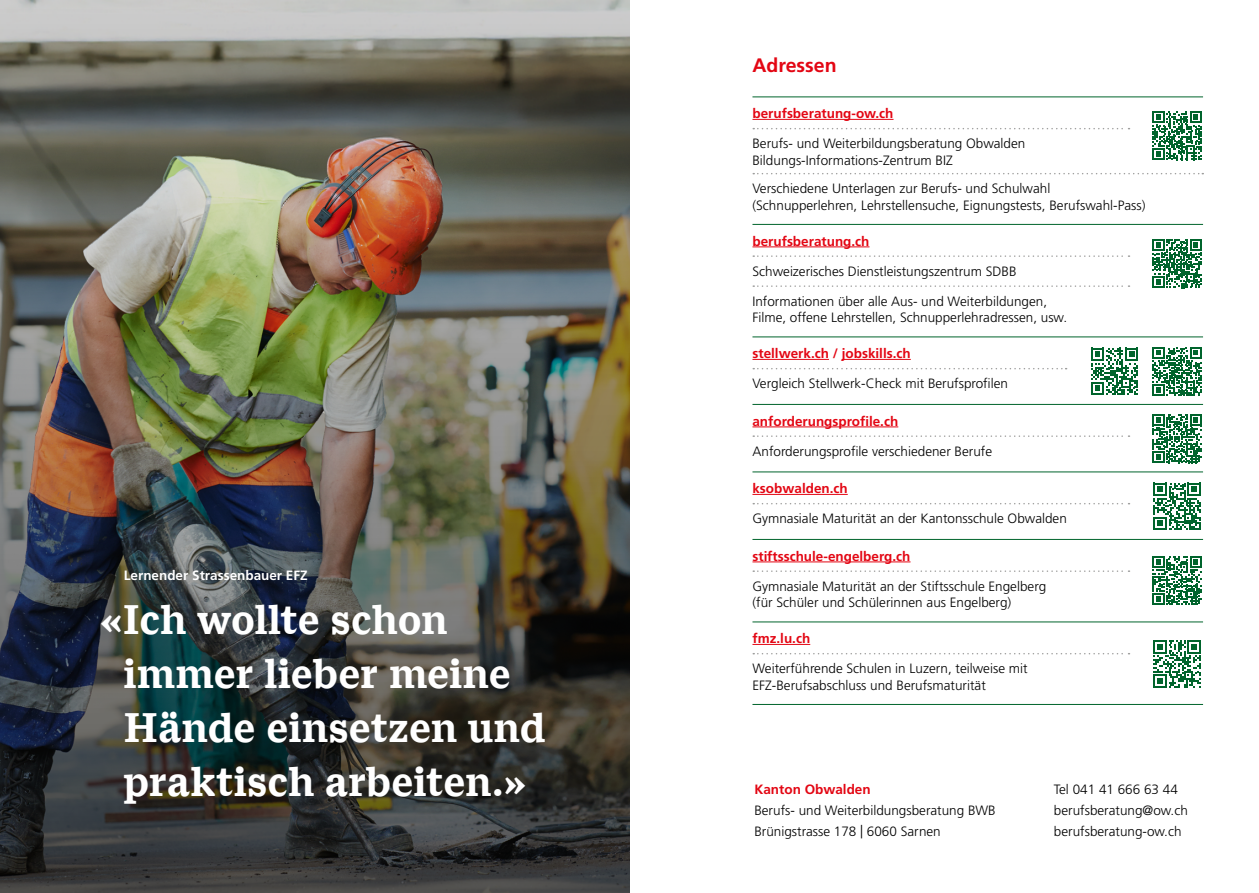
<style>
.page{position:relative;width:1259px;height:893px;background:#fff}
.page>*{position:absolute;margin:0;border:0;box-sizing:border-box;transform-origin:0 0}
.t1{font:700 45px/54px "Macklin Text";letter-spacing:.005em;color:#fff}
.t2{font:700 19.5px "Frutiger LT Pro";color:#e30613}
.t3{font:300 13.5px/16.5px "Frutiger LT Pro";color:#000}
.t4{font:700 13.5px "Frutiger LT Pro";color:#e30613}
.t5{font:700 13.5px "Frutiger LT Pro";color:#fff}
</style>
<div class="page">
<hr style="left:752px;top:97px;width:451px;height:1px;background:#00642c">
<hr style="left:752px;top:119px;width:141px;height:1px;background:#e30613">
<svg style="left:753px;top:128px;width:376px;height:1px"></svg>
<svg style="left:753px;top:173px;width:450px;height:1px"></svg>
<hr style="left:752px;top:224px;width:451px;height:1px;background:#00642c">
<hr style="left:752px;top:247px;width:117px;height:1px;background:#e30613">
<svg style="left:753px;top:255px;width:376px;height:2px"></svg>
<svg style="left:753px;top:285px;width:376px;height:2px"></svg>
<hr style="left:752px;top:337px;width:451px;height:1px;background:#00642c">
<hr style="left:752px;top:359px;width:77px;height:1px;background:#e30613">
<hr style="left:842px;top:359px;width:69px;height:1px;background:#e30613">
<svg style="left:753px;top:368px;width:313px;height:1px"></svg>
<hr style="left:752px;top:404px;width:451px;height:1px;background:#00642c">
<hr style="left:752px;top:427px;width:146px;height:1px;background:#e30613">
<svg style="left:753px;top:435px;width:376px;height:2px"></svg>
<hr style="left:752px;top:472px;width:451px;height:1px;background:#00642c">
<hr style="left:752px;top:494px;width:95px;height:1px;background:#e30613">
<svg style="left:753px;top:503px;width:376px;height:1px"></svg>
<hr style="left:752px;top:539px;width:451px;height:1px;background:#00642c">
<hr style="left:752px;top:562px;width:158px;height:1px;background:#e30613">
<svg style="left:753px;top:570px;width:376px;height:2px"></svg>
<hr style="left:752px;top:622px;width:451px;height:1px;background:#00642c">
<hr style="left:752px;top:644px;width:58px;height:1px;background:#e30613">
<svg style="left:753px;top:653px;width:376px;height:1px"></svg>
<hr style="left:752px;top:704px;width:451px;height:1px;background:#00642c">
<img style="left:0;top:0;width:629px;height:893px">
<svg style="left:1152px;top:111px;width:49px;height:49px"></svg>
<svg style="left:1152px;top:556px;width:49px;height:49px"></svg>
<svg style="left:1153px;top:640px;width:47px;height:48px"></svg>
<svg style="left:1152px;top:239px;width:49px;height:49px"></svg>
<svg style="left:1152px;top:347px;width:49px;height:49px"></svg>
<svg style="left:1152px;top:414px;width:49px;height:49px"></svg>
<svg style="left:1153px;top:483px;width:47px;height:47px"></svg>
<svg style="left:1091px;top:348px;width:47px;height:47px"></svg>
<p class="t5" style="left:124px;top:567px;width:185px">Lernender Strassenbauer EFZ</p>
<h1 class="t1" style="left:124px;top:592px;width:423px;text-indent:-24px">«Ich wollte schon immer lieber meine<br>Hände einsetzen und praktisch arbeiten.»</h1>
<h2 class="t2" style="left:752px;top:53px;width:86px">Adressen</h2>
<p class="t4" style="left:752px;top:105px;width:143px">berufsberatung-ow.ch</p>
<p class="t3" style="left:752px;top:135px;width:274px">Berufs- und Weiterbildungsberatung Obwalden<br>Bildungs-Informations-Zentrum BIZ</p>
<p class="t3" style="left:752px;top:180px;width:394px">Verschiedene Unterlagen zur Berufs- und Schulwahl (Schnupperlehren, Lehrstellensuche, Eignungstests, Berufswahl-Pass)</p>
<p class="t4" style="left:752px;top:233px;width:119px">berufsberatung.ch</p>
<p class="t3" style="left:752px;top:263px;width:266px">Schweizerisches Dienstleistungszentrum SDBB</p>
<p class="t3" style="left:752px;top:293px;width:316px">Informationen über alle Aus- und Weiterbildungen,<br>Filme, offene Lehrstellen, Schnupperlehradressen, usw.</p>
<p class="t4" style="left:752px;top:345px;width:160px">stellwerk.ch / jobskills.ch</p>
<p class="t3" style="left:752px;top:375px;width:257px">Vergleich Stellwerk-Check mit Berufsprofilen</p>
<p class="t4" style="left:752px;top:413px;width:147px">anforderungsprofile.ch</p>
<p class="t3" style="left:752px;top:443px;width:241px">Anforderungsprofile verschiedener Berufe</p>
<p class="t4" style="left:752px;top:480px;width:97px">ksobwalden.ch</p>
<p class="t3" style="left:752px;top:510px;width:316px">Gymnasiale Maturität an der Kantonsschule Obwalden</p>
<p class="t4" style="left:752px;top:548px;width:160px">stiftsschule-engelberg.ch</p>
<p class="t3" style="left:752px;top:578px;width:295px">Gymnasiale Maturität an der Stiftsschule Engelberg (für Schüler und Schülerinnen aus Engelberg)</p>
<p class="t4" style="left:752px;top:630px;width:59px">fmz.lu.ch</p>
<p class="t3" style="left:752px;top:660px;width:277px">Weiterführende Schulen in Luzern, teilweise mit<br>EFZ-Berufsabschluss und Berufsmaturität</p>
<p class="t4" style="left:754px;top:781px;width:118px">Kanton Obwalden</p>
<p class="t3" style="left:754px;top:800px;width:243px;line-height:21px">Berufs- und Weiterbildungsberatung BWB<br>Brünigstrasse 178 | 6060 Sarnen</p>
<p class="t3" style="left:1054px;top:779px;width:135px;line-height:21px">Tel 041 41 666 63 44 berufsberatung@ow.ch berufsberatung-ow.ch</p>
</div>
